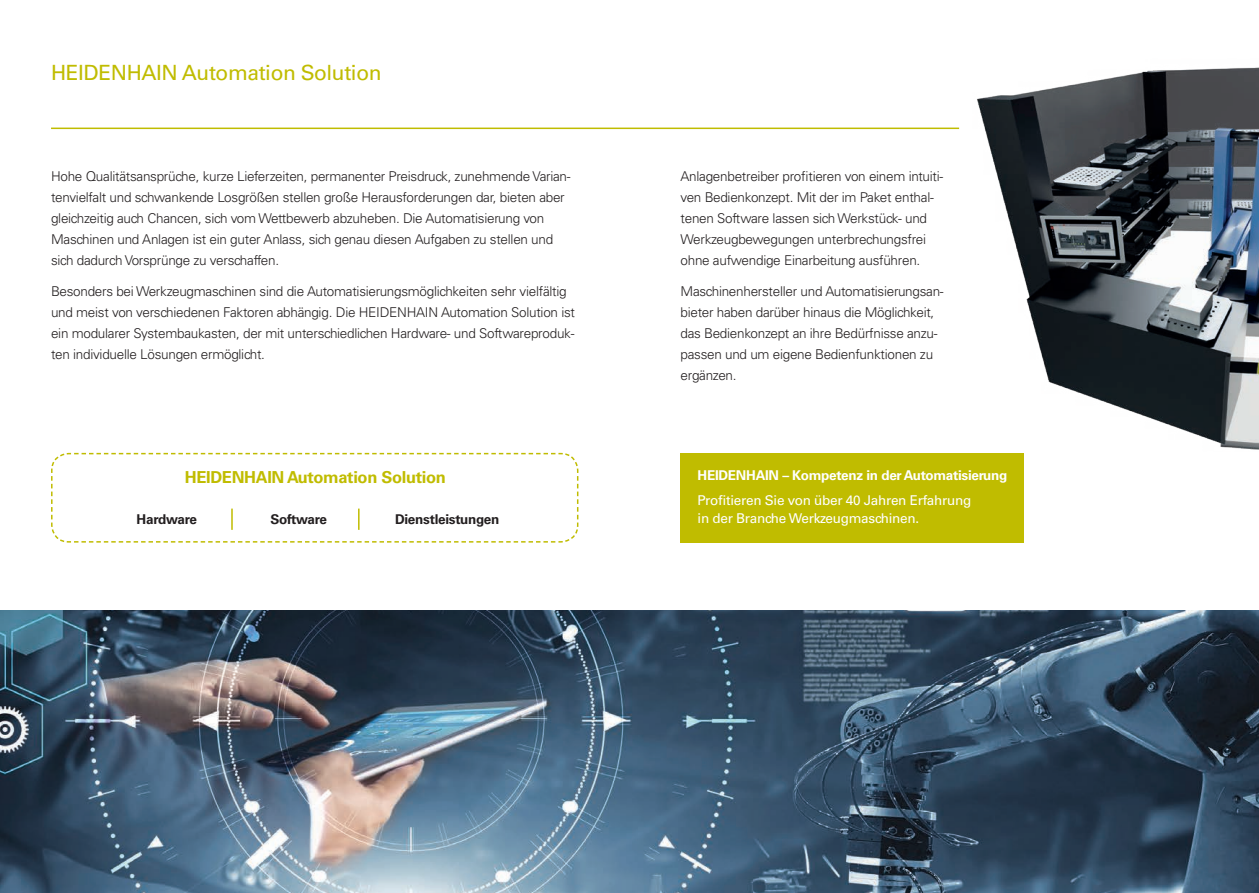
<style>
.page{position:relative;width:1259px;height:893px;background:#fff}
.page>*{position:absolute;margin:0;border:0;box-sizing:border-box;transform-origin:0 0}
.t1{font:21px "Univers";letter-spacing:-.02em;color:#c0bc00}
.t2{font:700 16.5px "Univers";letter-spacing:-.02em;color:#c0bc00}
.t3{font:300 13.5px/21px "Univers";letter-spacing:-.02em;color:#231f20}
.t4{font:13.5px "Univers";letter-spacing:-.02em;color:#fff}
.t5{font:700 13.5px "Univers";letter-spacing:-.02em;color:#fff}
.t6{font:700 13.5px "Univers";letter-spacing:-.02em;color:#231f20}
</style>
<div class="page">
<img style="left:0;top:610px;width:1259px;height:283px">
<hr style="left:51px;top:128px;width:908px;height:1px;background:#c0bc00">
<img style="left:977px;top:67px;width:282px;height:383px">
<svg style="left:51px;top:452px;width:528px;height:91px"></svg>
<hr style="left:231px;top:509px;width:2px;height:21px;background:#c0bc00">
<svg style="left:358px;top:509px;width:1px;height:21px"></svg>
<div style="left:680px;top:453px;width:344px;height:90px;background:#c0bc00"></div>
<h1 class="t1" style="left:51px;top:60px;width:332px">HEIDENHAIN Automation Solution</h1>
<p class="t3" style="left:51px;top:166px;width:521px">Hohe Qualitätsansprüche, kurze Lieferzeiten, permanenter Preisdruck, zunehmende Varian&shy;tenvielfalt und schwankende Losgrößen stellen große Herausforderungen dar, bieten aber gleichzeitig auch Chancen, sich vom Wettbewerb abzuheben. Die Automatisierung von Maschinen und Anlagen ist ein guter Anlass, sich genau diesen Aufgaben zu stellen und sich dadurch Vorsprünge zu verschaffen.</p>
<p class="t3" style="left:51px;top:281px;width:525px">Besonders bei Werkzeugmaschinen sind die Automatisierungsmöglichkeiten sehr vielfältig und meist von verschiedenen Faktoren abhängig. Die HEIDENHAIN Automation Solution ist ein modularer Systembaukasten, der mit unterschiedlichen Hardware- und Softwareproduk&shy;ten individuelle Lösungen ermöglicht.</p>
<p class="t3" style="left:680px;top:166px;width:264px">Anlagenbetreiber profitieren von einem intuiti&shy;ven Bedienkonzept. Mit der im Paket enthal&shy;tenen Software lassen sich Werkstück- und Werkzeugbewegungen unterbrechungsfrei ohne aufwendige Einarbeitung ausführen.</p>
<p class="t3" style="left:680px;top:281px;width:265px">Maschinenhersteller und Automatisierungsan&shy;bieter haben darüber hinaus die Möglichkeit, das Bedienkonzept an ihre Bedürfnisse anzu&shy;passen und um eigene Bedienfunktionen zu ergänzen.</p>
<p class="t5" style="left:697px;top:467px;width:311px">HEIDENHAIN – Kompetenz in der Automatisierung</p>
<p class="t4" style="left:697px;top:492px;width:275px">Profitieren Sie von über 40 Jahren Erfahrung</p>
<p class="t2" style="left:185px;top:468px;width:263px">HEIDENHAIN Automation Solution</p>
<p class="t6" style="left:270px;top:511px;width:58px">Software</p>
<p class="t6" style="left:395px;top:511px;width:106px">Dienstleistungen</p>
<p class="t6" style="left:137px;top:511px;width:62px">Hardware</p>
<p class="t4" style="left:697px;top:510px;width:223px">in der Branche Werkzeugmaschinen.</p>
</div>
